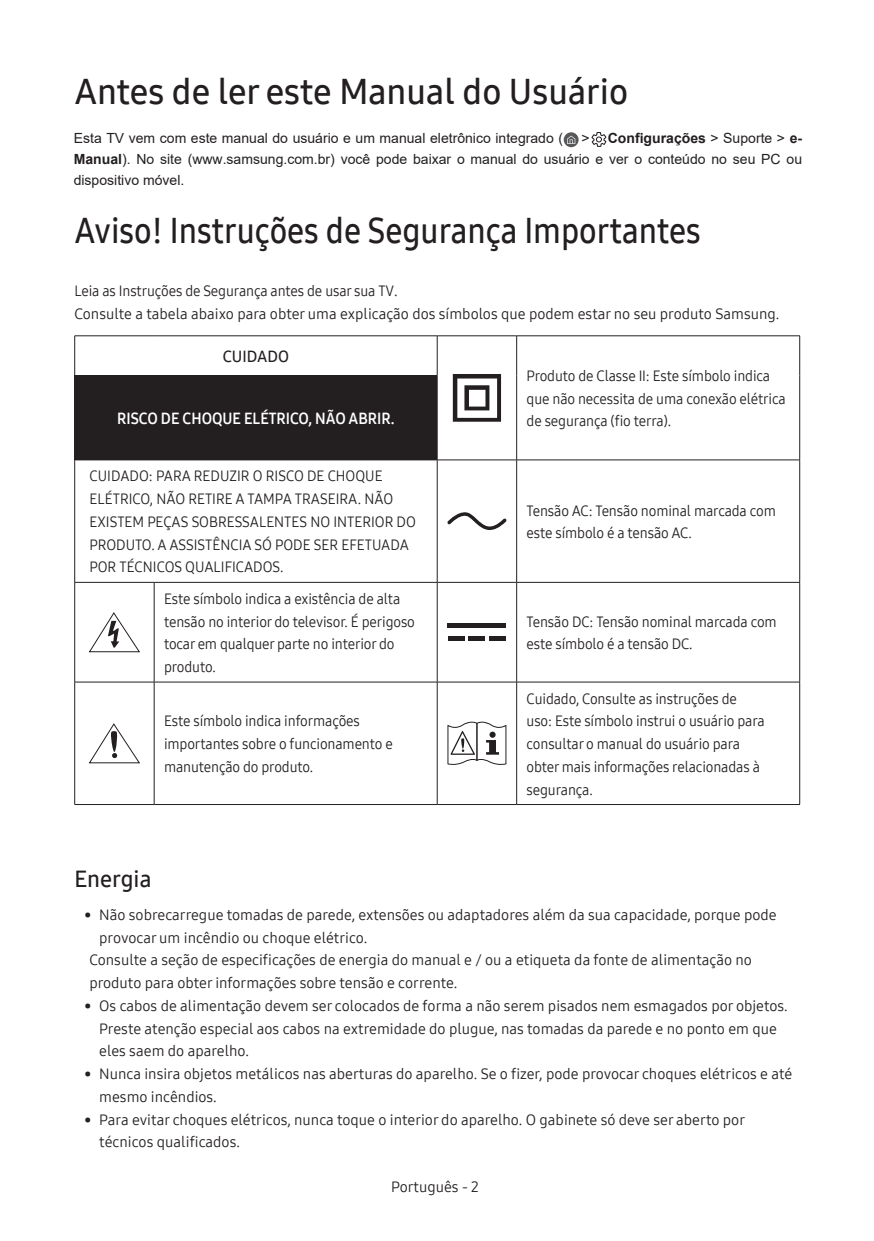
<style>
.page{position:relative;width:874px;height:1241px;background:#fff}
.page>*{position:absolute;margin:0;border:0;box-sizing:border-box;transform-origin:0 0}
.NoTOC-Heading1{font:35px "Samsung One 600";color:#231f20;scale:.92 1}
.NoTOC-Heading1-2{font:35px "Samsung One 600";color:#231f20}
.NoTOC-Heading2{font:22.75px "Samsung One 600";color:#231f20}
.Description-C-B_9pt{font:15.75px "Samsung One 700";color:#fff;scale:.95 1}
.Description-C-B_9pt-2{font:15.75px "Samsung One 600";color:#231f20}
.Callout-L{font:14.88px/22.8px "Samsung One 400";color:#231f20}
.Description-L{font:14.88px/22.8px "Samsung One 400";letter-spacing:-.01em;color:#231f20;scale:.95 1}
.Callout-L-2{font:14.88px/22.8px "Samsung One 400";color:#231f20;scale:.95 1}
.UnorderList_1-Bullet{font:14.88px/22.8px "Samsung One 400";color:#231f20}
.Description_7pt{font:14.88px/22.8px "Samsung One 400";letter-spacing:-.01em;color:#231f20;scale:.95 1}
.Description-L-2{font:14.88px "Samsung One 400";letter-spacing:-.01em;color:#231f20}
.t1{font:14px/21px "Arial";color:#231f20;text-align:justify}
.s1{font-weight:700}
</style>
<div class="page">
<div style="left:75px;top:375px;width:362px;height:85px;background:#231f20"></div>
<hr style="left:74px;top:335px;width:80px;height:1px;background:#231f20">
<hr style="left:74px;top:336px;width:1px;height:39px;background:#231f20">
<hr style="left:154px;top:335px;width:283px;height:1px;background:#231f20">
<hr style="left:437px;top:335px;width:79px;height:1px;background:#231f20">
<hr style="left:436px;top:336px;width:1px;height:39px;background:#231f20">
<hr style="left:516px;top:335px;width:283px;height:1px;background:#231f20">
<hr style="left:516px;top:336px;width:1px;height:39px;background:#231f20">
<hr style="left:799px;top:336px;width:1px;height:39px;background:#231f20">
<hr style="left:516px;top:375px;width:1px;height:84px;background:#231f20">
<hr style="left:799px;top:375px;width:1px;height:84px;background:#231f20">
<hr style="left:74px;top:375px;width:1px;height:84px;background:#231f20">
<hr style="left:74px;top:459px;width:80px;height:1px;background:#231f20">
<hr style="left:74px;top:460px;width:1px;height:122px;background:#231f20">
<hr style="left:437px;top:459px;width:79px;height:1px;background:#231f20">
<hr style="left:436px;top:460px;width:1px;height:122px;background:#231f20">
<hr style="left:516px;top:459px;width:283px;height:1px;background:#231f20">
<hr style="left:516px;top:460px;width:1px;height:122px;background:#231f20">
<hr style="left:799px;top:460px;width:1px;height:122px;background:#231f20">
<hr style="left:74px;top:582px;width:80px;height:1px;background:#231f20">
<hr style="left:74px;top:582px;width:1px;height:99px;background:#231f20">
<hr style="left:154px;top:582px;width:283px;height:1px;background:#231f20">
<hr style="left:154px;top:582px;width:1px;height:99px;background:#231f20">
<hr style="left:437px;top:582px;width:79px;height:1px;background:#231f20">
<hr style="left:436px;top:582px;width:1px;height:99px;background:#231f20">
<hr style="left:516px;top:582px;width:283px;height:1px;background:#231f20">
<hr style="left:516px;top:582px;width:1px;height:99px;background:#231f20">
<hr style="left:799px;top:582px;width:1px;height:99px;background:#231f20">
<hr style="left:74px;top:681px;width:80px;height:1px;background:#231f20">
<hr style="left:74px;top:682px;width:1px;height:122px;background:#231f20">
<hr style="left:154px;top:681px;width:283px;height:1px;background:#231f20">
<hr style="left:154px;top:682px;width:1px;height:122px;background:#231f20">
<hr style="left:437px;top:681px;width:79px;height:1px;background:#231f20">
<hr style="left:436px;top:682px;width:1px;height:122px;background:#231f20">
<hr style="left:516px;top:681px;width:283px;height:1px;background:#231f20">
<hr style="left:516px;top:682px;width:1px;height:122px;background:#231f20">
<hr style="left:799px;top:682px;width:1px;height:122px;background:#231f20">
<hr style="left:74px;top:804px;width:80px;height:1px;background:#231f20">
<hr style="left:154px;top:804px;width:283px;height:1px;background:#231f20">
<hr style="left:437px;top:804px;width:79px;height:1px;background:#231f20">
<hr style="left:516px;top:804px;width:283px;height:1px;background:#231f20">
<svg style="left:452px;top:374px;width:49px;height:47px"></svg>
<svg style="left:447px;top:512px;width:59px;height:18px"></svg>
<svg style="left:89px;top:612px;width:51px;height:40px"></svg>
<hr style="left:447px;top:623px;width:58px;height:4px;background:#231f20">
<div style="left:447px;top:636px;width:17px;height:5px;background:#231f20"></div>
<div style="left:468px;top:636px;width:17px;height:5px;background:#231f20"></div>
<div style="left:489px;top:636px;width:16px;height:5px;background:#231f20"></div>
<svg style="left:89px;top:723px;width:51px;height:40px"></svg>
<svg style="left:447px;top:721px;width:59px;height:43px"></svg>
<svg style="left:563px;top:132px;width:15px;height:15px"></svg>
<svg style="left:566px;top:136px;width:9px;height:8px"></svg>
<svg style="left:591px;top:132px;width:15px;height:15px"></svg>
<p class="NoTOC-Heading1-2" style="left:74px;top:69px;width:555px">Antes de ler este Manual do Usuário</p>
<p class="t1" style="left:74px;top:128px;width:490px">Esta TV vem com este manual do usuário e um manual eletrônico integrado (</p>
<p class="t1" style="left:74px;top:128px;width:729px;text-indent:507px">&gt; <span class="s1">Configurações</span> &gt; Suporte &gt; <span class="s1">e-Manual</span>). No site (www.samsung.com.br) você pode baixar o manual do usuário e ver o conteúdo no seu PC ou dispositivo móvel.</p>
<p class="NoTOC-Heading1" style="left:74px;top:207px;width:682px">Aviso! Instruções de Segurança Importantes</p>
<p class="Description-L" style="left:74px;top:279px;width:341px">Leia as Instruções de Segurança antes de usar sua TV.</p>
<p class="Description-L-2" style="left:74px;top:303px;width:706px">Consulte a tabela abaixo para obter uma explicação dos símbolos que podem estar no seu produto Samsung.</p>
<p class="Description-C-B_9pt-2" style="left:223px;top:345px;width:68px">CUIDADO</p>
<p class="Description-L" style="left:526px;top:364px;width:274px">Produto de Classe II: Este símbolo indica que não necessita de uma conexão elétrica</p>
<p class="Description-C-B_9pt" style="left:117px;top:407px;width:293px">RISCO DE CHOQUE ELÉTRICO, NÃO ABRIR.</p>
<p class="Description-L" style="left:526px;top:409px;width:154px">de segurança (fio terra).</p>
<p class="Callout-L-2" style="left:90px;top:464px;width:345px">CUIDADO: PARA REDUZIR O RISCO DE CHOQUE ELÉTRICO, NÃO RETIRE A TAMPA TRASEIRA. NÃO EXISTEM PEÇAS SOBRESSALENTES NO INTERIOR DO PRODUTO. A ASSISTÊNCIA SÓ PODE SER EFETUADA POR TÉCNICOS QUALIFICADOS.</p>
<p class="Description_7pt" style="left:164px;top:587px;width:265px">Este símbolo indica a existência de alta tensão no interior do televisor. É perigoso tocar em qualquer parte no interior do produto.</p>
<p class="Description-L" style="left:164px;top:709px;width:242px">Este símbolo indica informações importantes sobre o funcionamento e manutenção do produto.</p>
<p class="Description-L" style="left:526px;top:498px;width:264px">Tensão AC: Tensão nominal marcada com este símbolo é a tensão AC.</p>
<p class="Description-L" style="left:526px;top:609px;width:265px">Tensão DC: Tensão nominal marcada com este símbolo é a tensão DC.</p>
<p class="Description-L" style="left:526px;top:686px;width:252px">Cuidado, Consulte as instruções de uso: Este símbolo instrui o usuário para consultar o manual do usuário para obter mais informações relacionadas à segurança.</p>
<p class="NoTOC-Heading2" style="left:74px;top:863px;width:78px">Energia</p>
<p class="Callout-L" style="left:99px;top:902px;width:678px;text-indent:-15px">• Não sobrecarregue tomadas de parede, extensões ou adaptadores além da sua capacidade, porque pode provocar um incêndio ou choque elétrico.</p>
<p class="UnorderList_1-Bullet" style="left:89px;top:948px;width:663px">Consulte a seção de especificações de energia do manual e / ou a etiqueta da fonte de alimentação no produto para obter informações sobre tensão e corrente.</p>
<p class="Callout-L" style="left:99px;top:993px;width:689px;text-indent:-15px">• Os cabos de alimentação devem ser colocados de forma a não serem pisados nem esmagados por objetos.<br>Preste atenção especial aos cabos na extremidade do plugue, nas tomadas da parede e no ponto em que eles saem do aparelho.</p>
<p class="Callout-L" style="left:99px;top:1062px;width:694px;text-indent:-15px">• Nunca insira objetos metálicos nas aberturas do aparelho. Se o fizer, pode provocar choques elétricos e até mesmo incêndios.</p>
<p class="Callout-L" style="left:99px;top:1107px;width:647px;text-indent:-15px">• Para evitar choques elétricos, nunca toque o interior do aparelho. O gabinete só deve ser aberto por técnicos qualificados.</p>
<p class="Callout-L" style="left:391px;top:1174px;width:89px">Português - 2</p>
</div>
